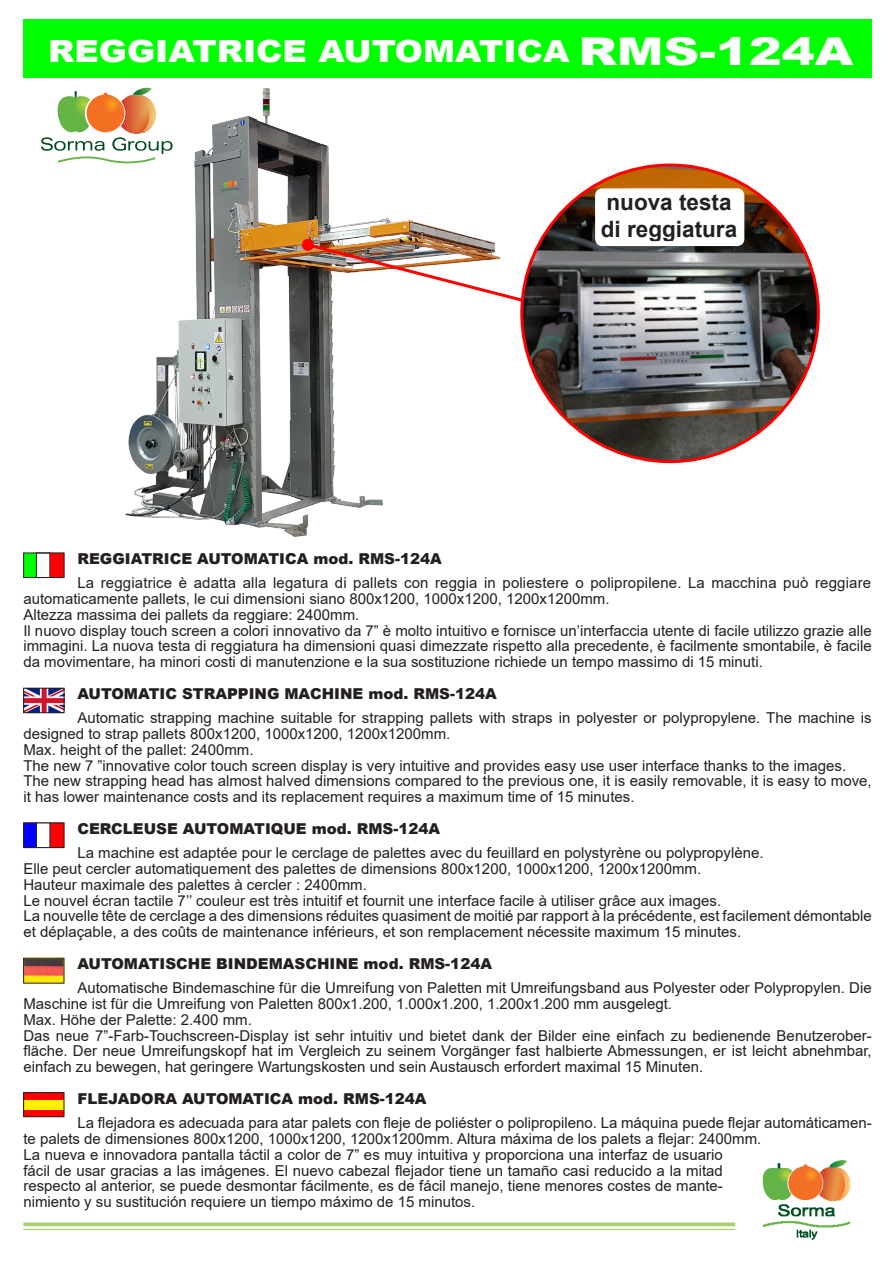
<style>
.page{position:relative;width:893px;height:1263px;background:#fff}
.page>*{position:absolute;margin:0;border:0;box-sizing:border-box;transform-origin:0 0}
.t1{font:900 30.6px "Arial";color:#fff;scale:1.11 1}
.t2{font:700 22.5px/27px "Arial";color:#231f20}
.t3{font:15px/15.8px "Arial";color:#231f20}
.t4{font:900 15px "Arial";color:#231f20}
.s1{font-size:38.25px}
</style>
<div class="page">
<svg style="left:41px;top:91px;width:84px;height:72px"></svg>
<svg style="left:23px;top:1222px;width:712px;height:4px;background:#b2d780"></svg>
<hr style="left:23px;top:1229px;width:712px;height:1px;background:#a6d16c">
<img style="left:762px;top:1160px;width:89px;height:80px">
<div style="left:24px;top:553px;width:12px;height:24px;background:#0f0"></div>
<div style="left:36px;top:553px;width:14px;height:25px;border:1px solid #231f20"></div>
<div style="left:50px;top:553px;width:14px;height:24px;background:#f00"></div>
<div style="left:23px;top:553px;width:41px;height:25px;border:1px solid #231f20"></div>
<img style="left:25px;top:690px;width:37px;height:21px">
<div style="left:23px;top:688px;width:41px;height:25px;border:1px solid #231f20"></div>
<div style="left:23px;top:19px;width:849px;height:58px;background:#0f0"></div>
<img style="left:125px;top:87px;width:363px;height:450px">
<img style="left:304px;top:241px;width:236px;height:98px">
<div style="left:302px;top:239px;width:12px;height:12px;background:#f00;border-radius:50%"></div>
<img style="left:522px;top:165px;width:296px;height:297px;border-radius:148px">
<div style="left:598px;top:191px;width:144px;height:53px;background:#fff;border-radius:5px"></div>
<div style="left:595px;top:188px;width:149px;height:58px;border:5px solid #fff;border-radius:5px"></div>
<div style="left:50px;top:823px;width:14px;height:25px;background:#f00;border:1px solid #f00"></div>
<div style="left:23px;top:823px;width:14px;height:25px;background:#00f"></div>
<div style="left:23px;top:823px;width:41px;height:25px;border:1px solid #231f20"></div>
<div style="left:36px;top:823px;width:14px;height:25px;border:1px solid #231f20"></div>
<img style="left:25px;top:960px;width:37px;height:21px">
<div style="left:23px;top:958px;width:41px;height:25px;border:1px solid #231f20"></div>
<div style="left:23px;top:1092px;width:41px;height:25px;background:#f00"></div>
<div style="left:23px;top:1100px;width:41px;height:10px;background:#fff101"></div>
<div style="left:23px;top:1092px;width:41px;height:25px;border:1px solid #231f20"></div>
<p class="t1" style="left:48px;top:29px;width:727px">REGGIATRICE AUTOMATICA <span class="s1">RMS-124A</span></p>
<p class="t2" style="left:601px;top:188px;width:138px">nuova testa di reggiatura</p>
<p class="t4" style="left:77px;top:547px;width:366px">REGGIATRICE AUTOMATICA mod. RMS-124A</p>
<p class="t3" style="left:23px;top:575px;width:849px;text-indent:54px">La reggiatrice è adatta alla legatura di pallets con reggia in poliestere o polipropilene. La macchina può reggiare automaticamente pallets, le cui dimensioni siano 800x1200, 1000x1200, 1200x1200mm.</p>
<p class="t3" style="left:23px;top:607px;width:337px">Altezza massima dei pallets da reggiare: 2400mm.</p>
<p class="t3" style="left:23px;top:622px;width:850px;text-align:justify">Il nuovo display touch screen a colori innovativo da 7” è molto intuitivo e fornisce un’interfaccia utente di facile utilizzo grazie alle immagini. La nuova testa di reggiatura ha dimensioni quasi dimezzate rispetto alla precedente, è facilmente smontabile, è facile da movimentare, ha minori costi di manutenzione e la sua sostituzione richiede un tempo massimo di 15 minuti.</p>
<p class="t4" style="left:77px;top:682px;width:421px">AUTOMATIC STRAPPING MACHINE mod. RMS-124A</p>
<p class="t3" style="left:23px;top:710px;width:850px;text-indent:54px">Automatic strapping machine suitable for strapping pallets with straps in polyester or polypropylene. The machine is designed to strap pallets 800x1200, 1000x1200, 1200x1200mm.</p>
<p class="t3" style="left:23px;top:742px;width:232px">Max. height of the pallet: 2400mm.</p>
<p class="t3" style="left:23px;top:757px;width:824px">The new 7 ”innovative color touch screen display is very intuitive and provides easy use user interface thanks to the images.</p>
<p class="t3" style="left:23px;top:773px;width:850px">The new strapping head has almost halved dimensions compared to the previous one, it is easily removable, it is easy to move, it has lower maintenance costs and its replacement requires a maximum time of 15 minutes.</p>
<p class="t4" style="left:77px;top:817px;width:364px">CERCLEUSE AUTOMATIQUE mod. RMS-124A</p>
<p class="t3" style="left:77px;top:845px;width:688px">La machine est adaptée pour le cerclage de palettes avec du feuillard en polystyrène ou polypropylène.</p>
<p class="t3" style="left:23px;top:861px;width:679px">Elle peut cercler automatiquement des palettes de dimensions 800x1200, 1000x1200, 1200x1200mm.</p>
<p class="t3" style="left:23px;top:877px;width:345px">Hauteur maximale des palettes à cercler : 2400mm.</p>
<p class="t3" style="left:23px;top:892px;width:699px">Le nouvel écran tactile 7’’ couleur est très intuitif et fournit une interface facile à utiliser grâce aux images.</p>
<p class="t3" style="left:23px;top:908px;width:850px">La nouvelle tête de cerclage a des dimensions réduites quasiment de moitié par rapport à la précédente, est facilement démontable et déplaçable, a des coûts de maintenance inférieurs, et son remplacement nécessite maximum 15 minutes.</p>
<p class="t4" style="left:77px;top:952px;width:416px">AUTOMATISCHE BINDEMASCHINE mod. RMS-124A</p>
<p class="t3" style="left:23px;top:980px;width:850px;text-indent:54px">Automatische Bindemaschine für die Umreifung von Paletten mit Umreifungsband aus Polyester oder Polypropylen. Die<br>Maschine ist für die Umreifung von Paletten 800x1.200, 1.000x1.200, 1.200x1.200 mm ausgelegt.</p>
<p class="t3" style="left:23px;top:1012px;width:230px">Max. Höhe der Palette: 2.400 mm.</p>
<p class="t3" style="left:23px;top:1027px;width:850px;text-align:justify">Das neue 7”-Farb-Touchscreen-Display ist sehr intuitiv und bietet dank der Bilder eine einfach zu bedienende Benutzerober&shy;fläche. Der neue Umreifungskopf hat im Vergleich zu seinem Vorgänger fast halbierte Abmessungen, er ist leicht abnehmbar, einfach zu bewegen, hat geringere Wartungskosten und sein Austausch erfordert maximal 15 Minuten.</p>
<p class="t4" style="left:77px;top:1087px;width:351px">FLEJADORA AUTOMATICA mod. RMS-124A</p>
<p class="t3" style="left:23px;top:1115px;width:850px;text-indent:54px">La flejadora es adecuada para atar palets con fleje de poliéster o polipropileno. La máquina puede flejar automáticamen&shy;te palets de dimensiones 800x1200, 1000x1200, 1200x1200mm. Altura máxima de los palets a flejar: 2400mm.</p>
<p class="t3" style="left:23px;top:1147px;width:701px;text-align:justify">La nueva e innovadora pantalla táctil a color de 7” es muy intuitiva y proporciona una interfaz de usuario fácil de usar gracias a las imágenes. El nuevo cabezal flejador tiene un tamaño casi reducido a la mitad respecto al anterior, se puede desmontar fácilmente, es de fácil manejo, tiene menores costes de mante&shy;nimiento y su sustitución requiere un tiempo máximo de 15 minutos.</p>
</div>
